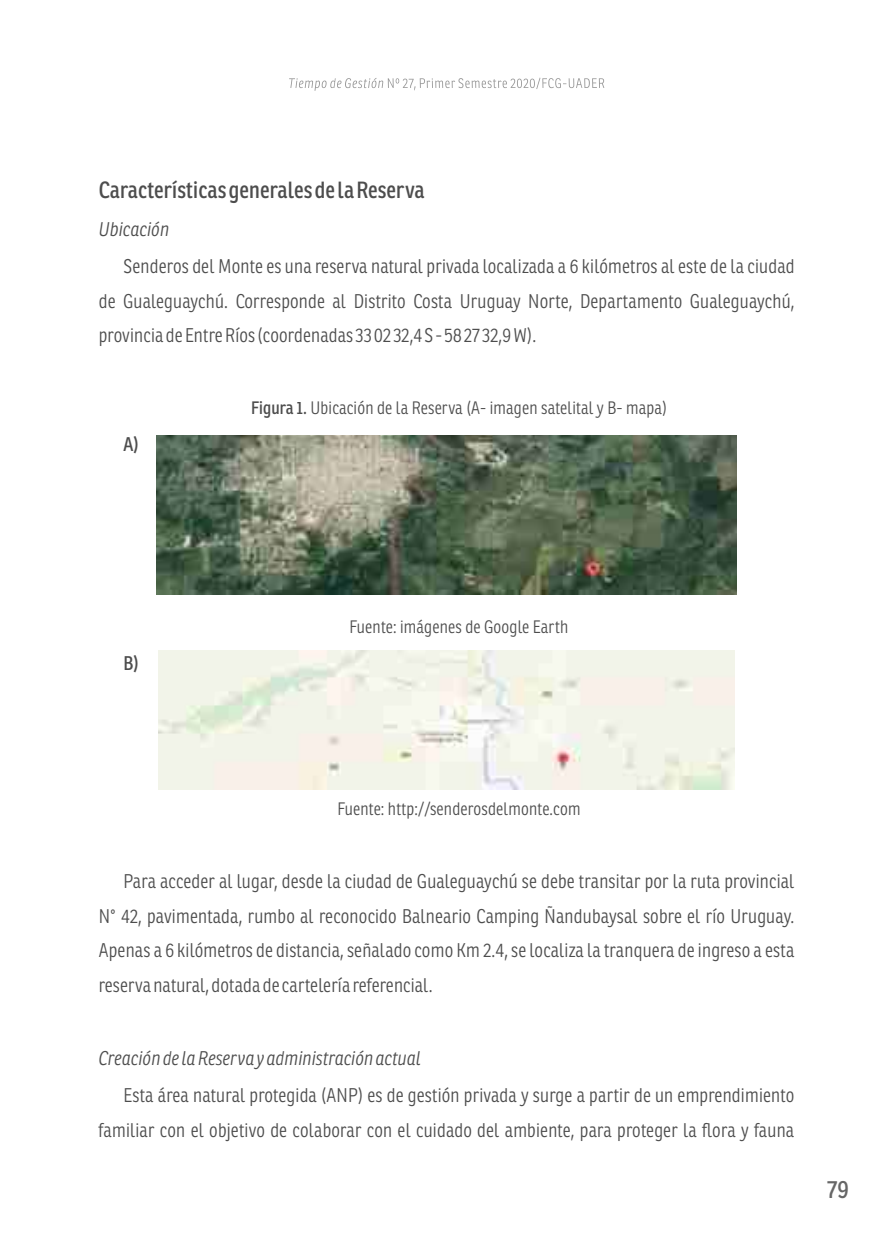
<style>
.page{position:relative;width:893px;height:1241px;background:#fff}
.page>*{position:absolute;margin:0;border:0;box-sizing:border-box;transform-origin:0 0}
.t1{font:24.5px "Ronnia Cond";color:#666}
.t2{font:22.75px "Ronnia Cond";letter-spacing:.01em;color:#4d4d4d}
.t3{font:300 19.25px/34.5px "Ronnia Cond";letter-spacing:.01em;color:#4d4d4d;text-align:justify}
.t4{font:italic 300 19.25px "Ronnia Cond";letter-spacing:.01em;color:#4d4d4d}
.t5{font:19.25px "Ronnia Cond";color:#4d4d4d}
.t6{font:300 17.5px "Ronnia Cond";letter-spacing:.01em;color:#4d4d4d}
.s1{font-weight:400}
</style>
<div class="page">
<svg style="left:289px;top:78px;width:315px;height:13px"></svg>
<img style="left:157px;top:435px;width:580px;height:159px">
<img style="left:159px;top:650px;width:576px;height:139px">
<p class="t2" style="left:99px;top:180px;width:327px">Características generales de la Reserva</p>
<p class="t4" style="left:99px;top:221px;width:72px">Ubicación</p>
<p class="t3" style="left:99px;top:250px;width:697px;text-indent:25px">Senderos del Monte es una reserva natural privada localizada a 6 kilómetros al este de la ciudad de Gualeguaychú. Corresponde al Distrito Costa Uruguay Norte, Departamento Gualeguaychú, provincia de Entre Ríos (coordenadas 33 02 32,4 S - 58 27 32,9 W).</p>
<p class="t5" style="left:124px;top:436px;width:17px">A)</p>
<p class="t6" style="left:251px;top:400px;width:417px"><span class="s1">Figura 1.</span> Ubicación de la Reserva (A- imagen satelital y B- mapa)</p>
<p class="t5" style="left:124px;top:655px;width:17px">B)</p>
<p class="t6" style="left:350px;top:619px;width:220px">Fuente: imágenes de Google Earth</p>
<p class="t6" style="left:337px;top:801px;width:245px">Fuente: http://senderosdelmonte.com</p>
<p class="t3" style="left:99px;top:865px;width:697px;text-indent:25px">Para acceder al lugar, desde la ciudad de Gualeguaychú se debe transitar por la ruta provincial N° 42, pavimentada, rumbo al reconocido Balneario Camping Ñandubaysal sobre el río Uruguay.<br>Apenas a 6 kilómetros de distancia, señalado como Km 2.4, se localiza la tranquera de ingreso a esta reserva natural, dotada de cartelería referencial.</p>
<p class="t4" style="left:99px;top:1050px;width:324px">Creación de la Reserva y administración actual</p>
<p class="t3" style="left:99px;top:1079px;width:697px;text-align:right">Esta área natural protegida (ANP) es de gestión privada y surge a partir de un emprendimiento familiar con el objetivo de colaborar con el cuidado del ambiente, para proteger la flora y fauna</p>
<p class="t1" style="left:827px;top:1178px;width:23px">79</p>
</div>
